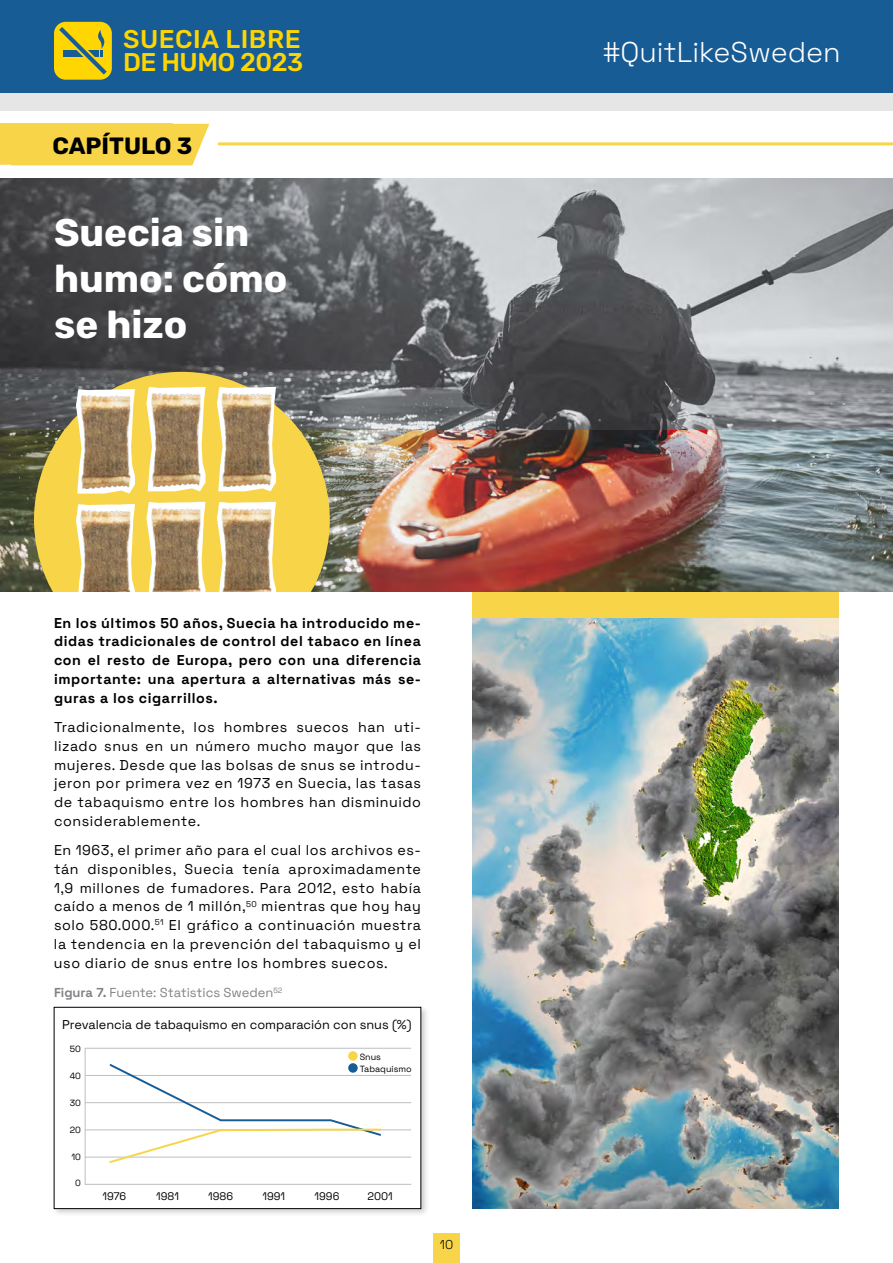
<style>
.page{position:relative;width:893px;height:1263px;background:#fff}
.page>*{position:absolute;margin:0;border:0;box-sizing:border-box;transform-origin:0 0}
.t1{font:700 38.55px/46.3px "Rubik";color:#fff}
.t2{font:300 28.5px "Space Grotesk";color:#fff}
.t3{font:500 25.65px/23.1px "Rubik";letter-spacing:.015em;color:#ffd500}
.t4{font:500 24.3px/21.5px "Rubik";letter-spacing:-.055em;color:#ffd602}
.t5{font:700 23.55px "Rubik";color:#000}
.t6{font:14.25px/18.8px "Space Grotesk";letter-spacing:.04em;color:#000;text-align:justify}
.t7{font:700 14.25px/18.8px "Space Grotesk";letter-spacing:.04em;color:#000;text-align:justify}
.t8{font:12.9px "Space Grotesk";color:#808285}
.t9{font:12.75px "Space Grotesk";color:#000}
.t10{font:300 12.75px "Space Grotesk";color:#000}
.t11{font:10.95px "Space Grotesk";color:#000}
.t12{font:9px/12px "Space Grotesk";color:#000}
.s1{font-weight:700}
</style>
<div class="page">
<img style="left:0;top:179px;width:893px;height:252px">
<div style="left:0;top:123px;width:209px;height:42px;background:#f8d548"></div>
<div style="left:0;top:13px;width:893px;height:97px;background:#e6e6e6"></div>
<div style="left:0;top:0;width:893px;height:92px;background:#175c95"></div>
<div style="left:433px;top:1233px;width:27px;height:30px;background:#f8d548"></div>
<hr style="left:219px;top:142px;width:674px;height:3px;background:#f8d548">
<img style="left:0;top:431px;width:893px;height:160px">
<div style="left:34px;top:372px;width:296px;height:296px;background:#f8d548;border-radius:50%"></div>
<svg style="left:77px;top:489px;width:55px;height:5px"></svg>
<img style="left:69px;top:389px;width:66px;height:100px">
<img style="left:76px;top:504px;width:59px;height:88px">
<svg style="left:147px;top:486px;width:56px;height:5px"></svg>
<img style="left:146px;top:387px;width:134px;height:99px">
<img style="left:146px;top:502px;width:131px;height:90px">
<svg style="left:217px;top:387px;width:59px;height:104px;background:#bfaa86"></svg>
<svg style="left:217px;top:502px;width:59px;height:90px;background:#baa480"></svg>
<div style="left:0;top:592px;width:893px;height:114px;background:#fff"></div>
<img style="left:472px;top:618px;width:367px;height:591px">
<div style="left:472px;top:592px;width:367px;height:26px;background:#f8d548"></div>
<div style="left:51px;top:1004px;width:379px;height:213px;background:#000;opacity:.2"></div>
<div style="left:54px;top:1007px;width:367px;height:201px;background:#fff"></div>
<div style="left:54px;top:1007px;width:367px;height:202px;border:1px solid #000"></div>
<hr style="left:85px;top:1048px;width:326px;height:1px;background:#bcbec0">
<hr style="left:85px;top:1075px;width:326px;height:1px;background:#bcbec0">
<hr style="left:85px;top:1102px;width:326px;height:1px;background:#bcbec0">
<hr style="left:85px;top:1129px;width:326px;height:1px;background:#bcbec0">
<hr style="left:85px;top:1157px;width:326px;height:1px;background:#bcbec0">
<hr style="left:85px;top:1184px;width:326px;height:1px;background:#bcbec0">
<hr style="left:85px;top:1048px;width:1px;height:136px;background:#bcbec0">
<svg style="left:108px;top:1063px;width:275px;height:100px"></svg>
<div style="left:348px;top:1051px;width:10px;height:10px;background:#f8d548;border-radius:50%"></div>
<svg style="left:348px;top:1063px;width:10px;height:10px"></svg>
<div style="left:54px;top:22px;width:58px;height:58px;background:#ffd602;border-radius:12px"></div>
<svg style="left:56px;top:24px;width:54px;height:53px"></svg>
<h3 class="t3" style="left:123px;top:28px;width:182px">SUECIA LIBRE<br>DE HUMO 2023</h3>
<h3 class="t4" style="left:125px;top:30px;width:154px">SMOKE FREE<br>SWEDEN 2023</h3>
<h3 class="t5" style="left:52px;top:132px;width:141px">CAPÍTULO 3</h3>
<h1 class="t1" style="left:54px;top:210px;width:235px">Suecia sin humo: cómo se hizo</h1>
<p class="t7" style="left:54px;top:612px;width:368px">En los últimos 50 años, Suecia ha introducido me&shy;didas tradicionales de control del tabaco en línea con el resto de Europa, pero con una diferencia importante: una apertura a alternativas más se&shy;guras a los cigarrillos.</p>
<p class="t6" style="left:54px;top:717px;width:368px">Tradicionalmente, los hombres suecos han uti&shy;lizado snus en un número mucho mayor que las mujeres. Desde que las bolsas de snus se introdu&shy;jeron por primera vez en 1973 en Suecia, las tasas de tabaquismo entre los hombres han disminuido considerablemente.</p>
<p class="t6" style="left:54px;top:840px;width:368px">En 1963, el primer año para el cual los archivos es&shy;tán disponibles, Suecia tenía aproximadamente 1,9 millones de fumadores. Para 2012, esto había caído a menos de 1 millón,<sup>50</sup> mientras que hoy hay solo 580.000.<sup>51</sup> El gráfico a continuación muestra la tendencia en la prevención del tabaquismo y el uso diario de snus entre los hombres suecos.</p>
<p class="t8" style="left:54px;top:983px;width:230px"><span class="s1">Figura 7.</span> Fuente: Statistics Sweden<sup>52</sup></p>
<p class="t9" style="left:62px;top:1015px;width:351px">Prevalencia de tabaquismo en comparación con snus (%)</p>
<p class="t12" style="left:70px;top:1042px;width:13px">50</p>
<p class="t12" style="left:70px;top:1069px;width:13px">40</p>
<p class="t12" style="left:70px;top:1096px;width:13px">30</p>
<p class="t12" style="left:70px;top:1123px;width:13px">20</p>
<p class="t12" style="left:72px;top:1151px;width:11px">10</p>
<p class="t12" style="left:75px;top:1176px;width:7px">0</p>
<p class="t12" style="left:360px;top:1050px;width:53px">Snus<br>Tabaquismo</p>
<p class="t11" style="left:102px;top:1188px;width:25px">1976</p>
<p class="t11" style="left:156px;top:1188px;width:24px">1981</p>
<p class="t11" style="left:208px;top:1188px;width:26px">1986</p>
<p class="t11" style="left:263px;top:1188px;width:24px">1991</p>
<p class="t11" style="left:315px;top:1188px;width:26px">1996</p>
<p class="t11" style="left:368px;top:1188px;width:27px">2001</p>
<p class="t10" style="left:440px;top:1236px;width:15px">10</p>
<h2 class="t2" style="left:603px;top:32px;width:239px">#QuitLikeSweden</h2>
</div>
